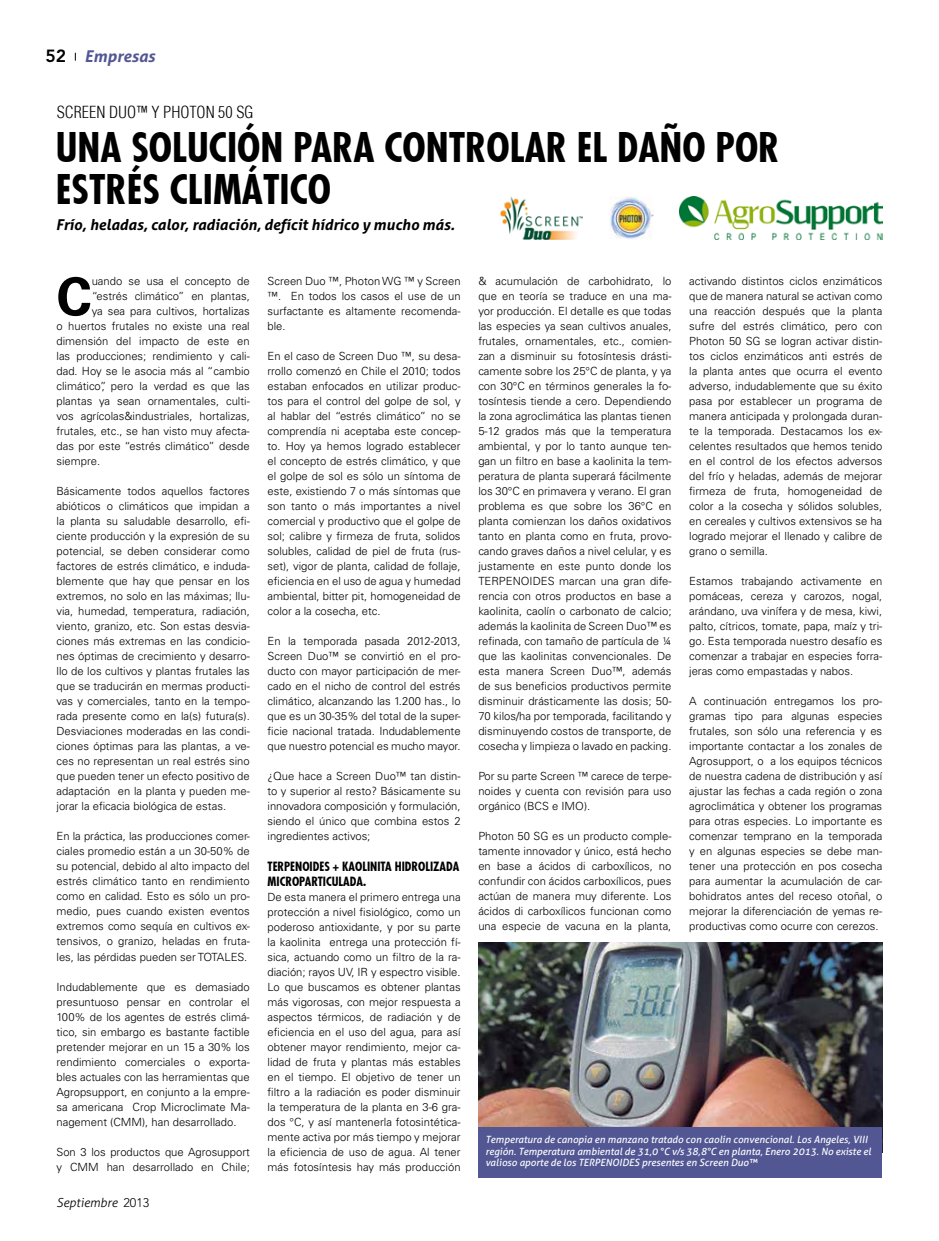
<style>
.page{position:relative;width:939px;height:1241px;background:#fff}
.page>*{position:absolute;margin:0;border:0;box-sizing:border-box;transform-origin:0 0}
.t1{font:700 52.75px "Univers LT Std";color:#000}
.t2{font:700 condensed 40px/42.5px "Futura";color:#000}
.t3{font:300 condensed 16.25px "Helvetica";color:#000}
.t4{font:italic 700 16.25px "Aller";color:#525794}
.t5{font:italic 700 15px "Aller";color:#000}
.t6{font:700 condensed 12.5px/15px "Futura";color:#000}
.t7{font:italic 300 12.5px "Aller";color:#000}
.t8{font:300 11.25px/15px "Univers LT Std";color:#000;text-align:justify}
.t9{font:italic 10px/11.2px "Aller";color:#fff}
.s1{font-family:"Avenir LT Std";font-weight:800;font-style:normal;font-size:17.5px;color:#000}
.s2{font-family:"Avenir LT Std";font-style:normal}
</style>
<div class="page">
<img style="left:478px;top:942px;width:404px;height:184px">
<div style="left:478px;top:1126px;width:404px;height:50px;background:#525794"></div>
<img style="left:610px;top:197px;width:44px;height:42px">
<img style="left:500px;top:197px;width:83px;height:42px">
<img style="left:679px;top:197px;width:203px;height:42px">
<h3 class="t4" style="left:45px;top:46px;width:111px"><span class="s1">52</span> Empresas</h3>
<h3 class="t3" style="left:57px;top:102px;width:198px">SCREEN DUO™ Y PHOTON 50 SG</h3>
<h2 class="t2" style="left:56px;top:126px;width:725px">UNA SOLUCIÓN PARA CONTROLAR EL DAÑO POR<br>ESTRÉS CLIMÁTICO</h2>
<h3 class="t5" style="left:56px;top:215px;width:400px">Frío, heladas, calor, radiación, defícit hídrico y mucho más.</h3>
<h1 class="t1" style="left:57px;top:266px;width:37px">C</h1>
<p class="t8" style="left:92px;top:274px;width:160px">uando se usa el concepto de</p>
<p class="t8" style="left:92px;top:289px;width:160px">“estrés climático” en plantas,</p>
<p class="t8" style="left:92px;top:304px;width:160px">ya sea para cultivos, hortalizas</p>
<p class="t8" style="left:57px;top:319px;width:195px">o huertos frutales no existe una real</p>
<p class="t8" style="left:57px;top:334px;width:195px">dimensión del impacto de este en</p>
<p class="t8" style="left:57px;top:349px;width:195px">las producciones; rendimiento y cali-</p>
<p class="t8" style="left:57px;top:364px;width:195px">dad. Hoy se le asocia más al “cambio</p>
<p class="t8" style="left:57px;top:378px;width:195px">climático”, pero la verdad es que las</p>
<p class="t8" style="left:57px;top:393px;width:195px">plantas ya sean ornamentales, culti-</p>
<p class="t8" style="left:57px;top:408px;width:195px">vos agrícolas&amp;industriales, hortalizas,</p>
<p class="t8" style="left:57px;top:423px;width:195px">frutales, etc., se han visto muy afecta-</p>
<p class="t8" style="left:57px;top:438px;width:195px">das por este “estrés climático” desde</p>
<p class="t8" style="left:57px;top:453px;width:45px">siempre.</p>
<p class="t8" style="left:57px;top:483px;width:195px">Básicamente todos aquellos factores abióticos o climáticos que impidan a la planta su saludable desarrollo, efi&shy;ciente producción y la expresión de su potencial, se deben considerar como factores de estrés climático, e induda&shy;blemente que hay que pensar en los extremos, no solo en las máximas; llu&shy;via, humedad, temperatura, radiación, viento, granizo, etc. Son estas desvia&shy;ciones más extremas en las condicio&shy;nes óptimas de crecimiento y desarro&shy;llo de los cultivos y plantas frutales las que se traducirán en mermas producti&shy;vas y comerciales, tanto en la tempo&shy;rada presente como en la(s) futura(s).<br>Desviaciones moderadas en las condi&shy;ciones óptimas para las plantas, a ve&shy;ces no representan un real estrés sino que pueden tener un efecto positivo de adaptación en la planta y pueden me&shy;jorar la eficacia biológica de estas.</p>
<p class="t8" style="left:57px;top:828px;width:195px">En la práctica, las producciones comer&shy;ciales promedio están a un 30-50% de su potencial, debido al alto impacto del estrés climático tanto en rendimiento como en calidad. Esto es sólo un pro&shy;medio, pues cuando existen eventos extremos como sequía en cultivos ex&shy;tensivos, o granizo, heladas en fruta&shy;les, las pérdidas pueden ser TOTALES.</p>
<p class="t8" style="left:57px;top:978px;width:195px">Indudablemente que es demasiado presuntuoso pensar en controlar el 100% de los agentes de estrés climá&shy;tico, sin embargo es bastante factible pretender mejorar en un 15 a 30% los rendimiento comerciales o exporta&shy;bles actuales con las herramientas que Agropsupport, en conjunto a la empre&shy;sa americana Crop Microclimate Ma&shy;nagement (CMM), han desarrollado.</p>
<p class="t8" style="left:57px;top:1143px;width:195px">Son 3 los productos que Agrosupport y CMM han desarrollado en Chile;</p>
<p class="t7" style="left:57px;top:1194px;width:94px">Septiembre <span class="s2">2013</span></p>
<p class="t8" style="left:268px;top:273px;width:195px">Screen Duo ™, Photon WG ™ y Screen ™. En todos los casos el use de un surfactante es altamente recomenda&shy;ble.</p>
<p class="t8" style="left:268px;top:348px;width:195px">En el caso de Screen Duo ™, su desa&shy;rrollo comenzó en Chile el 2010; todos estaban enfocados en utilizar produc&shy;tos para el control del golpe de sol, y al hablar del “estrés climático” no se comprendía ni aceptaba este concep&shy;to. Hoy ya hemos logrado establecer el concepto de estrés climático, y que el golpe de sol es sólo un síntoma de este, existiendo 7 o más síntomas que son tanto o más importantes a nivel comercial y productivo que el golpe de sol; calibre y firmeza de fruta, solidos solubles, calidad de piel de fruta (rus&shy;set), vigor de planta, calidad de follaje, eficiencia en el uso de agua y humedad ambiental, bitter pit, homogeneidad de color a la cosecha, etc.</p>
<p class="t8" style="left:268px;top:633px;width:195px">En la temporada pasada 2012-2013, Screen Duo™ se convirtió en el pro&shy;ducto con mayor participación de mer&shy;cado en el nicho de control del estrés climático, alcanzando las 1.200 has., lo que es un 30-35% del total de la super&shy;ficie nacional tratada. Indudablemente que nuestro potencial es mucho mayor.</p>
<p class="t8" style="left:268px;top:768px;width:195px">¿Que hace a Screen Duo™ tan distin&shy;to y superior al resto? Básicamente su innovadora composición y formulación, siendo el único que combina estos 2 ingredientes activos;</p>
<p class="t6" style="left:268px;top:858px;width:193px">TERPENOIDES + KAOLINITA HIDROLIZADA<br>MICROPARTICULADA.</p>
<p class="t8" style="left:268px;top:889px;width:195px">De esta manera el primero entrega una protección a nivel fisiológico, como un poderoso antioxidante, y por su parte la kaolinita entrega una protección fí&shy;sica, actuando como un filtro de la ra&shy;diación; rayos UV, IR y espectro visible.<br>Lo que buscamos es obtener plantas más vigorosas, con mejor respuesta a aspectos térmicos, de radiación y de eficiencia en el uso del agua, para así obtener mayor rendimiento, mejor ca&shy;lidad de fruta y plantas más estables en el tiempo. El objetivo de tener un filtro a la radiación es poder disminuir la temperatura de la planta en 3-6 gra&shy;dos °C, y así mantenerla fotosintética&shy;mente activa por más tiempo y mejorar la eficiencia de uso de agua. Al tener más fotosíntesis hay más producción</p>
<p class="t8" style="left:478px;top:273px;width:195px">&amp; acumulación de carbohidrato, lo que en teoría se traduce en una ma&shy;yor producción. El detalle es que todas las especies ya sean cultivos anuales, frutales, ornamentales, etc., comien&shy;zan a disminuir su fotosíntesis drásti&shy;camente sobre los 25°C de planta, y ya con 30°C en términos generales la fo&shy;tosíntesis tiende a cero. Dependiendo la zona agroclimática las plantas tienen 5-12 grados más que la temperatura ambiental, y por lo tanto aunque ten&shy;gan un filtro en base a kaolinita la tem&shy;peratura de planta superará fácilmente los 30°C en primavera y verano. El gran problema es que sobre los 36°C en planta comienzan los daños oxidativos tanto en planta como en fruta, provo&shy;cando graves daños a nivel celular, y es justamente en este punto donde los TERPENOIDES marcan una gran dife&shy;rencia con otros productos en base a kaolinita, caolín o carbonato de calcio; además la kaolinita de Screen Duo™ es refinada, con tamaño de partícula de ¼ que las kaolinitas convencionales. De esta manera Screen Duo™, además de sus beneficios productivos permite disminuir drásticamente las dosis; 50- 70 kilos/ha por temporada, facilitando y disminuyendo costos de transporte, de cosecha y limpieza o lavado en packing.</p>
<p class="t8" style="left:478px;top:768px;width:195px">Por su parte Screen ™ carece de terpe&shy;noides y cuenta con revisión para uso orgánico (BCS e IMO).</p>
<p class="t8" style="left:478px;top:828px;width:195px">Photon 50 SG es un producto comple&shy;tamente innovador y único, está hecho en base a ácidos di carboxílicos, no confundir con ácidos carboxílicos, pues actúan de manera muy diferente. Los ácidos di carboxílicos funcionan como una especie de vacuna en la planta,</p>
<p class="t8" style="left:689px;top:274px;width:195px">activando distintos ciclos enzimáticos que de manera natural se activan como una reacción después que la planta sufre del estrés climático, pero con Photon 50 SG se logran activar distin&shy;tos ciclos enzimáticos anti estrés de la planta antes que ocurra el evento adverso, indudablemente que su éxito pasa por establecer un programa de manera anticipada y prolongada duran&shy;te la temporada. Destacamos los ex&shy;celentes resultados que hemos tenido en el control de los efectos adversos del frío y heladas, además de mejorar firmeza de fruta, homogeneidad de color a la cosecha y sólidos solubles, en cereales y cultivos extensivos se ha logrado mejorar el llenado y calibre de grano o semilla.</p>
<p class="t8" style="left:689px;top:573px;width:195px">Estamos trabajando activamente en pomáceas, cereza y carozos, nogal, arándano, uva vinífera y de mesa, kiwi, palto, cítricos, tomate, papa, maíz y tri&shy;go. Esta temporada nuestro desafío es comenzar a trabajar en especies forra&shy;jeras como empastadas y nabos.</p>
<p class="t8" style="left:689px;top:693px;width:195px">A continuación entregamos los pro&shy;gramas tipo para algunas especies frutales, son sólo una referencia y es importante contactar a los zonales de Agrosupport, o a los equipos técnicos de nuestra cadena de distribución y así ajustar las fechas a cada región o zona agroclimática y obtener los programas para otras especies. Lo importante es comenzar temprano en la temporada y en algunas especies se debe man&shy;tener una protección en pos cosecha para aumentar la acumulación de car&shy;bohidratos antes del receso otoñal, o mejorar la diferenciación de yemas re&shy;productivas como ocurre con cerezos.</p>
<p class="t9" style="left:485px;top:1133px;width:387px">Temperatura de canopia en manzano tratado con caolín convencional. Los Angeles, VIII región. Temperatura ambiental de 31,0 °C v/s 38,8°C en planta, Enero 2013. No existe el valioso aporte de los TERPENOIDES presentes en Screen Duo™</p>
</div>
